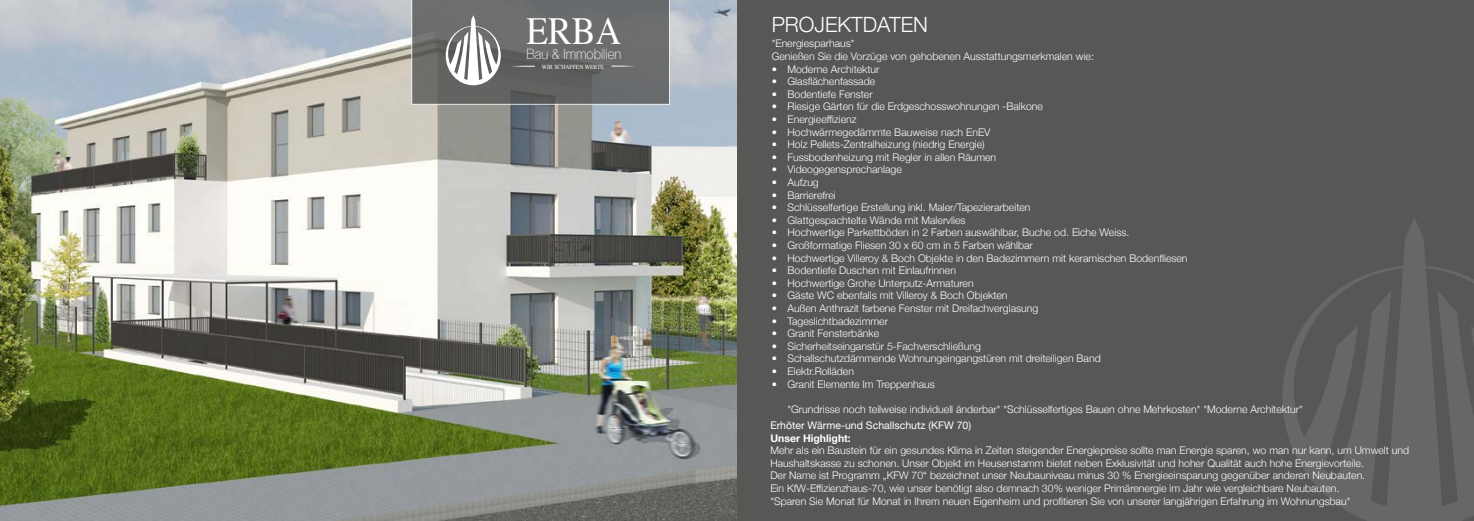
<style>
.page{position:relative;width:1474px;height:521px;background:#fff}
.page>*{position:absolute;margin:0;border:0;box-sizing:border-box;transform-origin:0 0}
.t1{font:38.24px "Times";color:#fff;scale:.93 1}
.t2{font:300 21px "Helvetica Neue";color:#fff}
.t3{font:100 14.17px "Helvetica Neue";color:#fff;scale:.93 1}
.t4{font:300 10.5px/12.6px "Helvetica Neue";color:#fff}
.t5{font:10.5px "Helvetica Neue";color:#fff}
.t6{font:700 10.5px "Helvetica Neue";color:#fff}
.t7{font:6.12px "Times";color:#fff;scale:.93 1}
</style>
<div class="page">
<img style="left:1px;top:1px;width:736px;height:520px">
<div style="left:738px;top:0;width:735px;height:520px;background:#575756"></div>
<svg style="left:1282px;top:218px;width:191px;height:303px"></svg>
<svg style="left:411px;top:0;width:259px;height:105px;background:#737474"></svg>
<h1 class="t1" style="left:526px;top:-4px;width:103px">ERBA</h1>
<h3 class="t3" style="left:526px;top:43px;width:103px">Bau &amp; Immobilien</h3>
<p class="t7" style="left:542px;top:61px;width:68px">WIR SCHAFFEN WERTE</p>
<h2 class="t2" style="left:771px;top:8px;width:158px">PROJEKTDATEN</h2>
<p class="t4" style="left:771px;top:37px;width:324px">*Energiesparhaus*<br>Genießen Sie die Vorzüge von gehobenen Ausstattungsmerkmalen wie:</p>
<p class="t4" style="left:771px;top:62px;width:109px">• Moderne Architektur</p>
<p class="t4" style="left:771px;top:74px;width:105px">• Glasflächenfassade</p>
<p class="t4" style="left:771px;top:87px;width:102px">• Bodentiefe Fenster</p>
<p class="t4" style="left:771px;top:100px;width:273px">• Riesige Gärten für die Erdgeschosswohnungen -Balkone</p>
<p class="t4" style="left:771px;top:112px;width:86px">• Energieeffizienz</p>
<p class="t4" style="left:771px;top:125px;width:220px">• Hochwärmegedämmte Bauweise nach EnEV</p>
<p class="t4" style="left:771px;top:137px;width:214px">• Holz Pellets-Zentralheizung (niedrig Energie)</p>
<p class="t4" style="left:771px;top:150px;width:226px">• Fussbodenheizung mit Regler in allen Räumen</p>
<p class="t4" style="left:771px;top:163px;width:132px">• Videogegensprechanlage</p>
<p class="t4" style="left:771px;top:175px;width:49px">• Aufzug</p>
<p class="t4" style="left:771px;top:188px;width:66px">• Barrierefrei</p>
<p class="t4" style="left:771px;top:200px;width:260px">• Schlüsselfertige Erstellung inkl. Maler/Tapezierarbeiten</p>
<p class="t4" style="left:771px;top:213px;width:195px">• Glattgespachtelte Wände mit Malervlies</p>
<p class="t4" style="left:771px;top:226px;width:359px">• Hochwertige Parkettböden in 2 Farben auswählbar, Buche od. Eiche Weiss.</p>
<p class="t4" style="left:771px;top:238px;width:263px">• Großformatige Fliesen 30 x 60 cm in 5 Farben wählbar</p>
<p class="t4" style="left:771px;top:251px;width:417px">• Hochwertige Villeroy &amp; Boch Objekte in den Badezimmern mit keramischen Bodenfliesen</p>
<p class="t4" style="left:771px;top:263px;width:186px">• Bodentiefe Duschen mit Einlaufrinnen</p>
<p class="t4" style="left:771px;top:276px;width:203px">• Hochwertige Grohe Unterputz-Armaturen</p>
<p class="t4" style="left:771px;top:289px;width:237px">• Gäste WC ebenfalls mit Villeroy &amp; Boch Objekten</p>
<p class="t4" style="left:771px;top:301px;width:268px">• Außen Anthrazit farbene Fenster mit Dreifachverglasung</p>
<p class="t4" style="left:771px;top:314px;width:118px">• Tageslichtbadezimmer</p>
<p class="t4" style="left:771px;top:326px;width:109px">• Granit Fensterbänke</p>
<p class="t4" style="left:771px;top:339px;width:211px">• Sicherheitseinganstür 5-Fachverschließung</p>
<p class="t4" style="left:771px;top:352px;width:330px">• Schallschutzdämmende Wohnungeingangstüren mit dreiteiligen Band</p>
<p class="t4" style="left:771px;top:364px;width:84px">• Elektr.Rolläden</p>
<p class="t4" style="left:771px;top:377px;width:165px">• Granit Elemente Im Treppenhaus</p>
<p class="t4" style="left:787px;top:402px;width:517px">*Grundrisse noch teilweise individuell änderbar* *Schlüsselfertiges Bauen ohne Mehrkosten* *Moderne Architektur*</p>
<p class="t5" style="left:770px;top:418px;width:202px">Erhöter Wärme-und Schallschutz (KFW 70)</p>
<p class="t6" style="left:770px;top:430px;width:82px">Unser Highlight:</p>
<p class="t4" style="left:770px;top:443px;width:640px">Mehr als ein Baustein für ein gesundes Klima in Zeiten steigender Energiepreise sollte man Energie sparen, wo man nur kann, um Umwelt und Haushaltskasse zu schonen. Unser Objekt im Heusenstamm bietet neben Exklusivität und hoher Qualität auch hohe Energievorteile.<br>Der Name ist Programm „KFW 70“ bezeichnet unser Neubauniveau minus 30 % Energieeinsparung gegenüber anderen Neubauten.<br>Ein KfW-Effizienzhaus-70, wie unser benötigt also demnach 30% weniger Primärenergie im Jahr wie vergleichbare Neubauten.<br>*Sparen Sie Monat für Monat in Ihrem neuen Eigenheim und profitieren Sie von unserer langjährigen Erfahrung im Wohnungsbau*</p>
</div>
